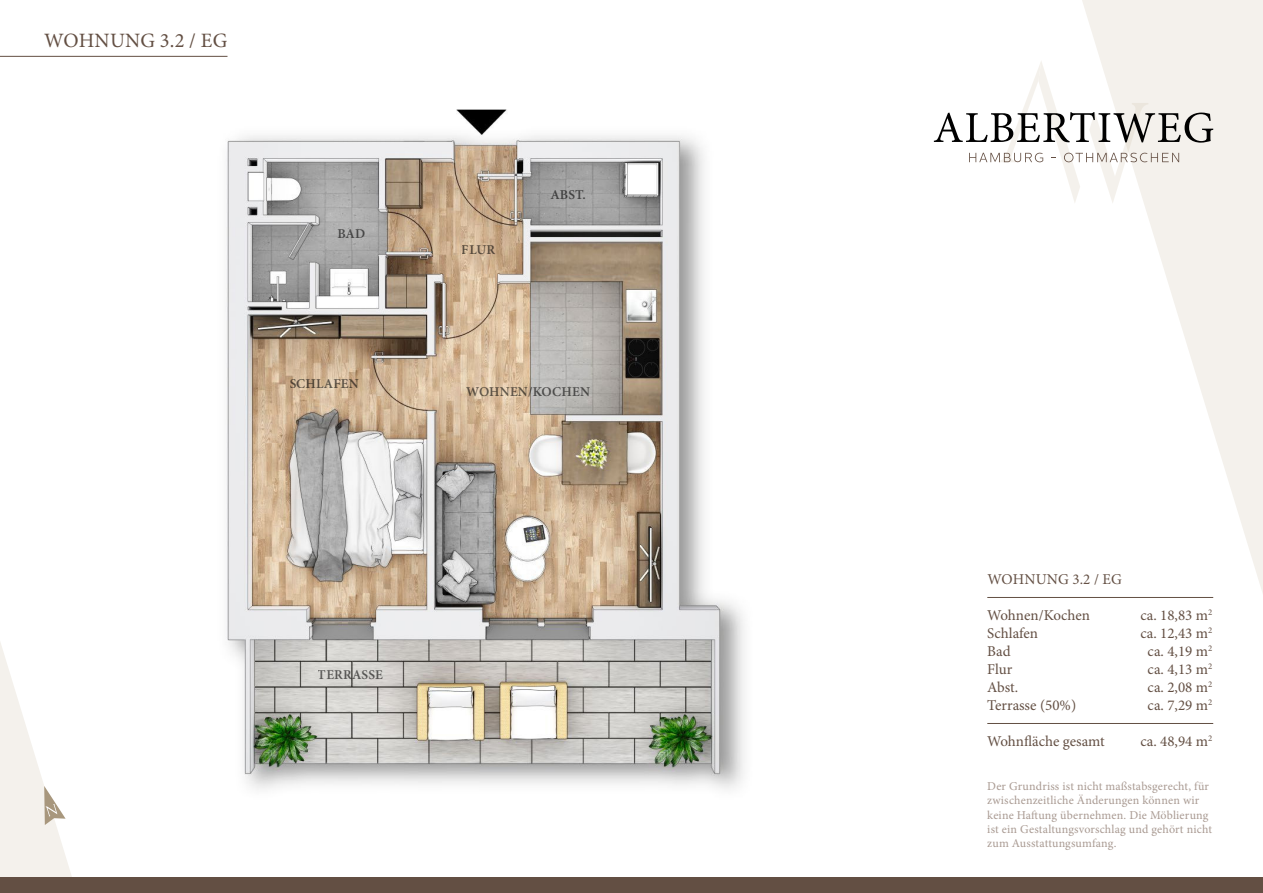
<style>
.page{position:relative;width:1263px;height:893px;background:#fff}
.page>*{position:absolute;margin:0;border:0;box-sizing:border-box;transform-origin:0 0}
.t1{font:20.4px "Minion Pro";letter-spacing:.01em;color:#634f43}
.t2{font:15px "Minion Pro";color:#634f43}
.t3{font:600 13.5px "Minion Pro";letter-spacing:.01em;color:#000}
.t4{font:12px/14.4px "Minion Pro";letter-spacing:.015em;color:#a99a92}
</style>
<div class="page">
<svg style="left:1082px;top:0;width:181px;height:724px"></svg>
<svg style="left:0;top:55px;width:154px;height:822px"></svg>
<svg style="left:934px;top:60px;width:279px;height:144px"></svg>
<div style="left:0;top:877px;width:1263px;height:16px;background:#634f43"></div>
<svg style="left:44px;top:786px;width:22px;height:39px"></svg>
<hr style="left:0;top:56px;width:227px;height:1px;background:#634f43">
<hr style="left:987px;top:597px;width:226px;height:1px;background:#634f43">
<hr style="left:987px;top:723px;width:226px;height:1px;background:#634f43">
<img style="left:226px;top:109px;width:519px;height:681px">
<h1 class="t1" style="left:44px;top:31px;width:184px">WOHNUNG 3.2 / EG</h1>
<p class="t3" style="left:337px;top:226px;width:29px">BAD</p>
<p class="t3" style="left:289px;top:375px;width:71px">SCHLAFEN</p>
<p class="t3" style="left:462px;top:241px;width:35px">FLUR</p>
<p class="t3" style="left:550px;top:186px;width:37px">ABST.</p>
<p class="t3" style="left:466px;top:383px;width:125px">WOHNEN/KOCHEN</p>
<p class="t3" style="left:318px;top:666px;width:67px">TERRASSE</p>
<p class="t2" style="left:987px;top:572px;width:136px">WOHNUNG 3.2 / EG</p>
<p class="t2" style="left:987px;top:608px;width:104px">Wohnen/Kochen</p>
<p class="t2" style="left:1140px;top:608px;width:73px">ca. 18,83 m<sup>2</sup></p>
<p class="t2" style="left:987px;top:626px;width:52px">Schlafen</p>
<p class="t2" style="left:1140px;top:626px;width:73px">ca. 12,43 m<sup>2</sup></p>
<p class="t2" style="left:987px;top:644px;width:25px">Bad</p>
<p class="t2" style="left:1147px;top:644px;width:66px">ca. 4,19 m<sup>2</sup></p>
<p class="t2" style="left:987px;top:662px;width:27px">Flur</p>
<p class="t2" style="left:1147px;top:662px;width:66px">ca. 4,13 m<sup>2</sup></p>
<p class="t2" style="left:987px;top:680px;width:32px">Abst.</p>
<p class="t2" style="left:1147px;top:680px;width:66px">ca. 2,08 m<sup>2</sup></p>
<p class="t2" style="left:987px;top:698px;width:90px">Terrasse (50%)</p>
<p class="t2" style="left:1147px;top:698px;width:66px">ca. 7,29 m<sup>2</sup></p>
<p class="t2" style="left:987px;top:734px;width:119px">Wohnfläche gesamt</p>
<p class="t2" style="left:1140px;top:734px;width:73px">ca. 48,94 m<sup>2</sup></p>
<p class="t4" style="left:987px;top:779px;width:226px">Der Grundriss ist nicht maßstabsgerecht, für zwischenzeitliche Änderungen können wir keine Haftung übernehmen. Die Möblierung ist ein Gestaltungsvorschlag und gehört nicht zum Ausstattungsumfang.</p>
</div>
